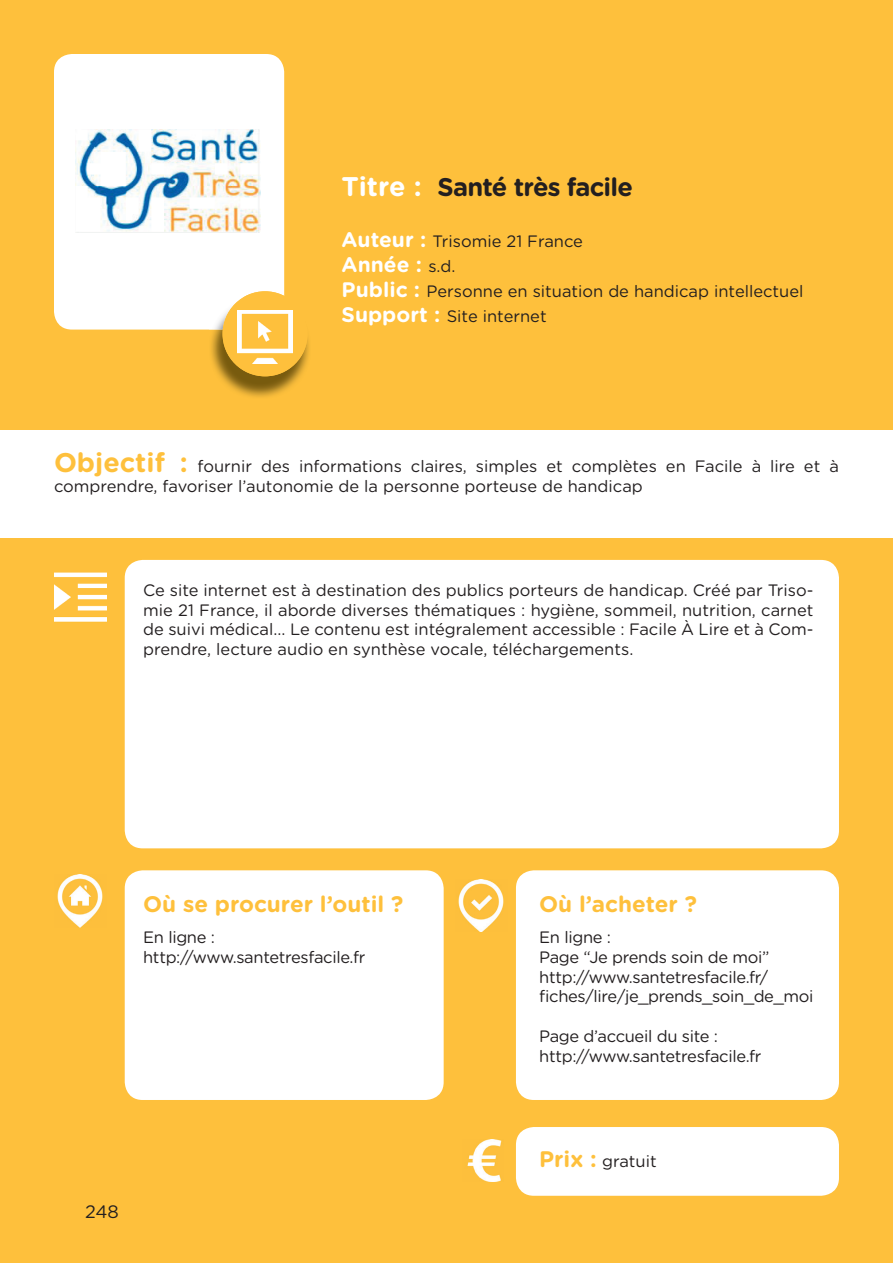
<style>
.page{position:relative;width:893px;height:1263px;background:#fec03c}
.page>*{position:absolute;margin:0;border:0;box-sizing:border-box;transform-origin:0 0}
.t1{font:700 25.5px "Gotham Rounded";letter-spacing:-.03em;color:#231f20}
.t2{font:700 22.5px "Gotham Rounded";color:#fec03c}
.t3{font:700 21px "Gotham Rounded";color:#fff}
.t4{font:18px "Gotham Rounded";color:#231f20}
.t5{font:16.5px/19.8px "Gotham Rounded";color:#231f20}
.t6{font:16.5px/19.8px "Gotham Rounded";letter-spacing:-.02em;color:#231f20}
.s1{font-size:27px;color:#fff}
.s2{font-weight:700;font-size:21px;color:#fff}
.s3{font-weight:400;font-size:16.5px;color:#231f20}
.s4{font-weight:700;font-size:27px;color:#fec03c}
.s5{font-weight:700;font-size:22.5px;color:#fec03c}
</style>
<div class="page">
<div style="left:0;top:430px;width:893px;height:108px;background:#fff"></div>
<div style="left:54px;top:54px;width:230px;height:276px;background:#fff;border-radius:18px"></div>
<div style="left:125px;top:560px;width:714px;height:288px;background:#fff;border-radius:18px"></div>
<div style="left:125px;top:870px;width:319px;height:230px;background:#fff;border-radius:18px"></div>
<img style="left:54px;top:572px;width:52px;height:50px">
<img style="left:57px;top:875px;width:46px;height:52px">
<img style="left:458px;top:879px;width:46px;height:53px">
<div style="left:516px;top:870px;width:323px;height:230px;background:#fff;border-radius:18px"></div>
<div style="left:516px;top:1127px;width:323px;height:69px;background:#fff;border-radius:18px"></div>
<img style="left:467px;top:1140px;width:35px;height:41px">
<img style="left:211px;top:330px;width:98px;height:67px">
<img style="left:209px;top:297px;width:34px;height:33px">
<div style="left:223px;top:291px;width:85px;height:85px;background:#fec03c;border-radius:50%"></div>
<img style="left:237px;top:310px;width:56px;height:54px">
<img style="left:75px;top:129px;width:186px;height:104px">
<h1 class="t1" style="left:342px;top:169px;width:293px"><span class="s1">Titre :</span> Santé très facile</h1>
<p class="t5" style="left:342px;top:230px;width:243px"><span class="s2">Auteur :</span> Trisomie 21 France</p>
<p class="t3" style="left:342px;top:249px;width:115px">Année : <span class="s3">s.d.</span></p>
<p class="t5" style="left:342px;top:278px;width:463px;line-height:25.2px"><span class="s2">Public :</span> Personne en situation de handicap intellectuel<br><span class="s2">Support :</span> Site internet</p>
<p class="t5" style="left:54px;top:456px;width:786px"><span class="s4">Objectif :</span> fournir des informations claires, simples et complètes en Facile à lire et à comprendre, favoriser l’autonomie de la personne porteuse de handicap</p>
<p class="t5" style="left:143px;top:579px;width:672px;text-align:justify">Ce site internet est à destination des publics porteurs de handicap. Créé par Triso&shy;mie 21 France, il aborde diverses thématiques : hygiène, sommeil, nutrition, carnet de suivi médical... Le contenu est intégralement accessible : Facile À Lire et à Com&shy;prendre, lecture audio en synthèse vocale, téléchargements.</p>
<h2 class="t2" style="left:143px;top:888px;width:262px">Où se procurer l’outil ?</h2>
<p class="t6" style="left:143px;top:926px;width:224px">En ligne : http://www.santetresfacile.fr</p>
<p class="t4" style="left:85px;top:1199px;width:35px">248</p>
<h2 class="t2" style="left:539px;top:888px;width:159px">Où l’acheter ?</h2>
<p class="t6" style="left:539px;top:926px;width:276px">En ligne :<br>Page “Je prends soin de moi” http://www.santetresfacile.fr/ fiches/lire/je_prends_soin_de_moi</p>
<p class="t6" style="left:539px;top:1025px;width:224px">Page d’accueil du site : http://www.santetresfacile.fr</p>
<p class="t5" style="left:539px;top:1150px;width:119px"><span class="s5">Prix :</span> gratuit</p>
</div>
